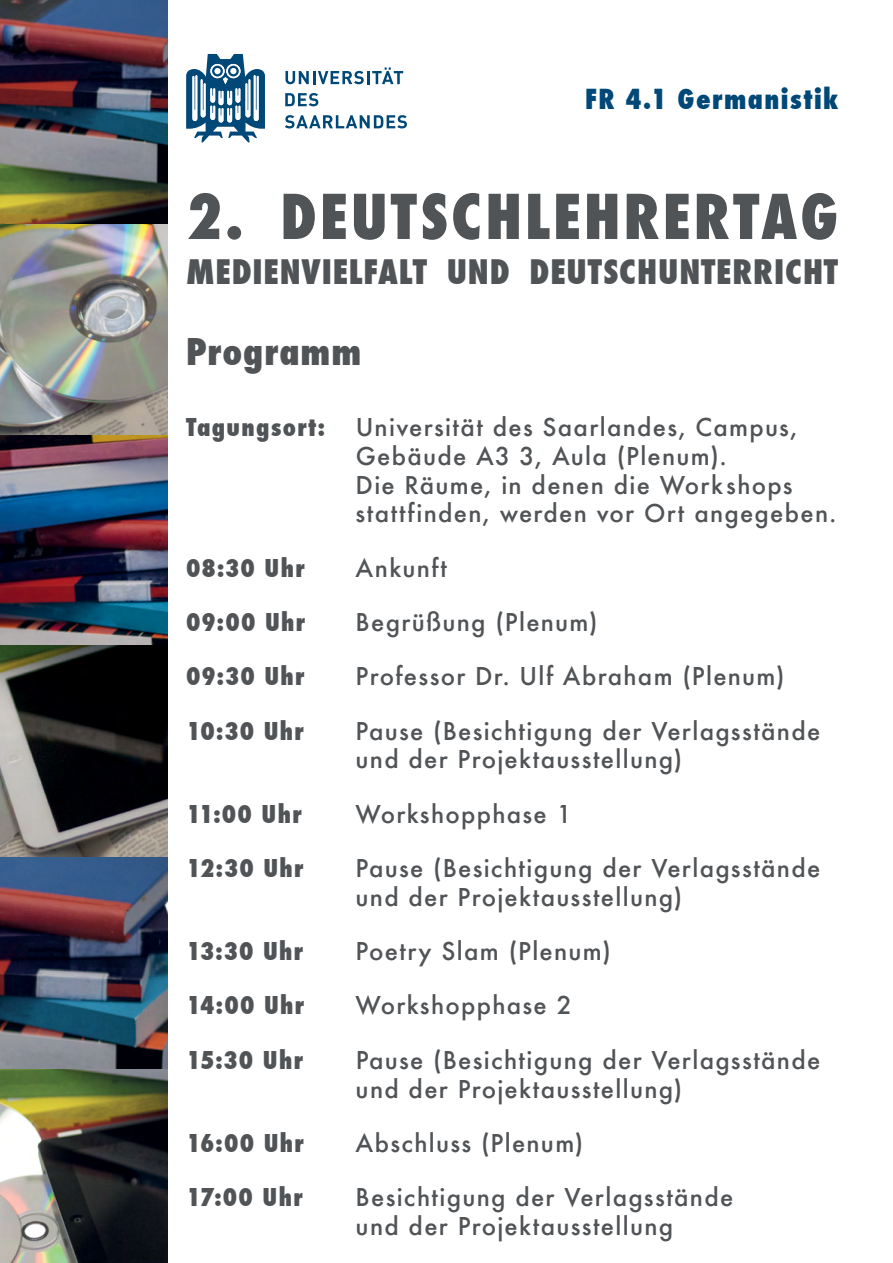
<style>
.page{position:relative;width:893px;height:1263px;background:#fff}
.page>*{position:absolute;margin:0;border:0;box-sizing:border-box;transform-origin:0 0}
.t1{font:800 condensed 60px "Futura";letter-spacing:.05em;color:#515457}
.t2{font:800 condensed 36px "Futura";letter-spacing:.03em;color:#515457}
.t3{font:800 condensed 33px "Futura";letter-spacing:.025em;color:#515457}
.t4{font:800 condensed 27px "Futura";letter-spacing:.05em;color:#004877}
.t5{font:500 24px/28.8px "Futura";letter-spacing:.055em;color:#515457}
.t6{font:800 condensed 24px "Futura";letter-spacing:.055em;color:#515457}
</style>
<div class="page">
<img style="left:0;top:0;width:168px;height:1263px">
<svg style="left:186px;top:54px;width:79px;height:88px"></svg>
<svg style="left:285px;top:67px;width:118px;height:17px"></svg>
<svg style="left:285px;top:93px;width:33px;height:13px"></svg>
<svg style="left:285px;top:115px;width:122px;height:13px"></svg>
<p class="t4" style="left:585px;top:81px;width:254px">FR 4.1 Germanistik</p>
<h1 class="t1" style="left:186px;top:176px;width:654px">2. DEUTSCHLEHRERTAG</h1>
<h3 class="t3" style="left:186px;top:249px;width:654px">MEDIENVIELFALT UND DEUTSCHUNTERRICHT</h3>
<h2 class="t2" style="left:186px;top:327px;width:177px">Programm</h2>
<p class="t6" style="left:186px;top:411px;width:140px">Tagungsort:</p>
<p class="t5" style="left:356px;top:412px;width:482px">Universität des Saarlandes, Campus, Gebäude A3 3, Aula (Plenum).<br>Die Räume, in denen die Workshops stattfinden, werden vor Ort angegeben.</p>
<p class="t6" style="left:186px;top:551px;width:120px">08:30 Uhr</p>
<p class="t5" style="left:356px;top:553px;width:93px">Ankunft</p>
<p class="t6" style="left:186px;top:606px;width:121px">09:00 Uhr</p>
<p class="t5" style="left:356px;top:607px;width:244px">Begrüßung (Plenum)</p>
<p class="t6" style="left:186px;top:660px;width:120px">09:30 Uhr</p>
<p class="t5" style="left:356px;top:662px;width:431px">Professor Dr. Ulf Abraham (Plenum)</p>
<p class="t6" style="left:186px;top:714px;width:119px">10:30 Uhr</p>
<p class="t5" style="left:356px;top:716px;width:466px">Pause (Besichtigung der Verlagsstände und der Projektausstellung)</p>
<p class="t6" style="left:186px;top:797px;width:117px">11:00 Uhr</p>
<p class="t5" style="left:356px;top:799px;width:217px">Workshopphase 1</p>
<p class="t6" style="left:186px;top:852px;width:119px">12:30 Uhr</p>
<p class="t5" style="left:356px;top:853px;width:466px">Pause (Besichtigung der Verlagsstände und der Projektausstellung)</p>
<p class="t6" style="left:186px;top:935px;width:119px">13:30 Uhr</p>
<p class="t5" style="left:356px;top:936px;width:257px">Poetry Slam (Plenum)</p>
<p class="t6" style="left:186px;top:989px;width:120px">14:00 Uhr</p>
<p class="t5" style="left:356px;top:991px;width:217px">Workshopphase 2</p>
<p class="t6" style="left:186px;top:1043px;width:118px">15:30 Uhr</p>
<p class="t5" style="left:356px;top:1045px;width:466px">Pause (Besichtigung der Verlagsstände und der Projektausstellung)</p>
<p class="t6" style="left:186px;top:1127px;width:119px">16:00 Uhr</p>
<p class="t5" style="left:356px;top:1128px;width:229px">Abschluss (Plenum)</p>
<p class="t6" style="left:186px;top:1181px;width:118px">17:00 Uhr</p>
<p class="t5" style="left:356px;top:1182px;width:379px">Besichtigung der Verlagsstände und der Projektausstellung</p>
</div>
